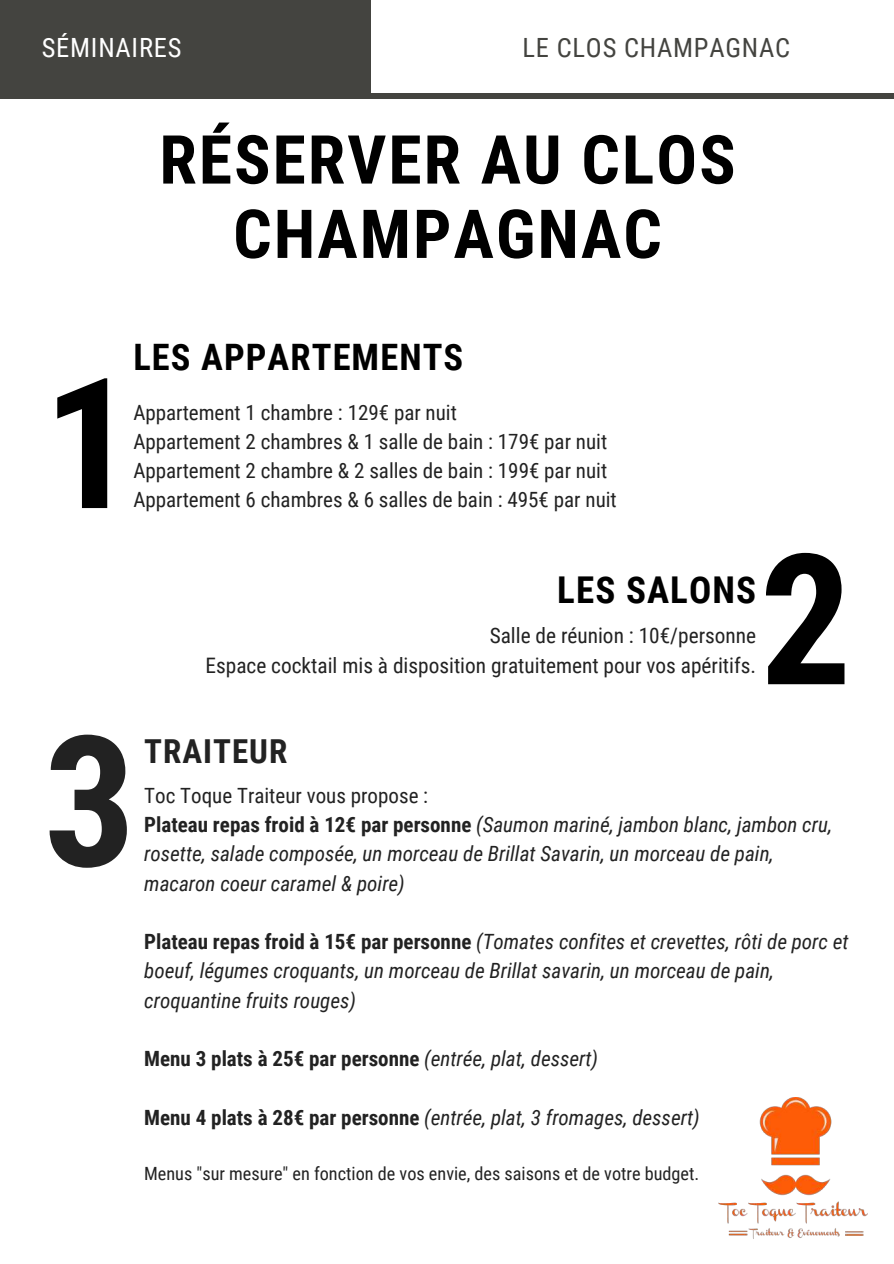
<style>
.page{position:relative;width:894px;height:1264px;background:#fff}
.page>*{position:absolute;margin:0;border:0;box-sizing:border-box;transform-origin:0 0}
.t1{font:700 182.1px "Roboto Condensed";color:#000}
.t2{font:700 182.1px "Roboto Condensed";color:#222}
.t3{font:700 67.5px/74.2px "Roboto Condensed";letter-spacing:.03em;color:#000;text-align:center}
.t4{font:700 36.9px "Roboto Condensed";letter-spacing:.03em;color:#000}
.t5{font:700 36.45px "Roboto Condensed";letter-spacing:.03em;color:#000}
.t6{font:700 33px "Roboto Condensed";letter-spacing:.03em;color:#222}
.t7{font:26.55px "Roboto Condensed";letter-spacing:.03em;color:#444440}
.t8{font:26.55px "Roboto Condensed";letter-spacing:.03em;color:#fff}
.t9{font:21.3px "Roboto Condensed";color:#222}
.t10{font:italic 21px/29.2px "Roboto Condensed";color:#222}
.t11{font:21px/29.2px "Roboto Condensed";color:#222}
.t12{font:700 21px "Roboto Condensed";color:#222}
.t13{font:18.15px "Roboto Condensed";color:#222}
.s1{font-style:normal}
.s2{font-weight:700;font-style:normal}
.s3{font-weight:400;font-style:italic}
</style>
<div class="page">
<div style="left:0;top:0;width:370px;height:98px;background:#444440"></div>
<div style="left:0;top:93px;width:893px;height:5px;background:#444440"></div>
<img style="left:718px;top:1097px;width:149px;height:142px">
<p class="t8" style="left:42px;top:32px;width:141px">SÉMINAIRES</p>
<p class="t7" style="left:522px;top:32px;width:269px">LE CLOS CHAMPAGNAC</p>
<h2 class="t3" style="left:159px;top:123px;width:577px">RÉSERVER AU CLOS<br>CHAMPAGNAC</h2>
<h1 class="t1" style="left:43px;top:339px;width:93px">1</h1>
<h3 class="t5" style="left:133px;top:336px;width:331px">LES APPARTEMENTS</h3>
<p class="t11" style="left:133px;top:398px;width:485px">Appartement 1 chambre : 129€ par nuit<br>Appartement 2 chambres &amp; 1 salle de bain : 179€ par nuit Appartement 2 chambre &amp; 2 salles de bain : 199€ par nuit Appartement 6 chambres &amp; 6 salles de bain : 495€ par nuit</p>
<h3 class="t4" style="left:557px;top:569px;width:200px">LES SALONS</h3>
<p class="t9" style="left:489px;top:623px;width:268px">Salle de réunion : 10€/personne</p>
<p class="t9" style="left:205px;top:652px;width:552px">Espace cocktail mis à disposition gratuitement pour vos apéritifs.</p>
<h1 class="t1" style="left:759px;top:515px;width:93px">2</h1>
<h1 class="t2" style="left:44px;top:697px;width:93px">3</h1>
<h3 class="t6" style="left:144px;top:732px;width:145px">TRAITEUR</h3>
<p class="t10" style="left:144px;top:780px;width:689px"><span class="s1">Toc Toque Traiteur vous propose :<br></span><span class="s2">Plateau repas froid à 12€ par personne</span> (Saumon mariné, jambon blanc, jambon cru, rosette, salade composée, un morceau de Brillat Savarin, un morceau de pain, macaron coeur caramel &amp; poire)</p>
<p class="t10" style="left:144px;top:927px;width:705px"><span class="s2">Plateau repas froid à 15€ par personne</span> (Tomates confites et crevettes, rôti de porc et boeuf, légumes croquants, un morceau de Brillat savarin, un morceau de pain, croquantine fruits rouges)</p>
<p class="t12" style="left:144px;top:1046px;width:455px">Menu 3 plats à 25€ par personne <span class="s3">(entrée, plat, dessert)</span></p>
<p class="t10" style="left:144px;top:1102px;width:557px"><span class="s2">Menu 4 plats à 28€ par personne</span> (entrée, plat, 3 fromages, dessert)</p>
<p class="t13" style="left:144px;top:1163px;width:556px">Menus "sur mesure" en fonction de vos envie, des saisons et de votre budget.</p>
</div>
